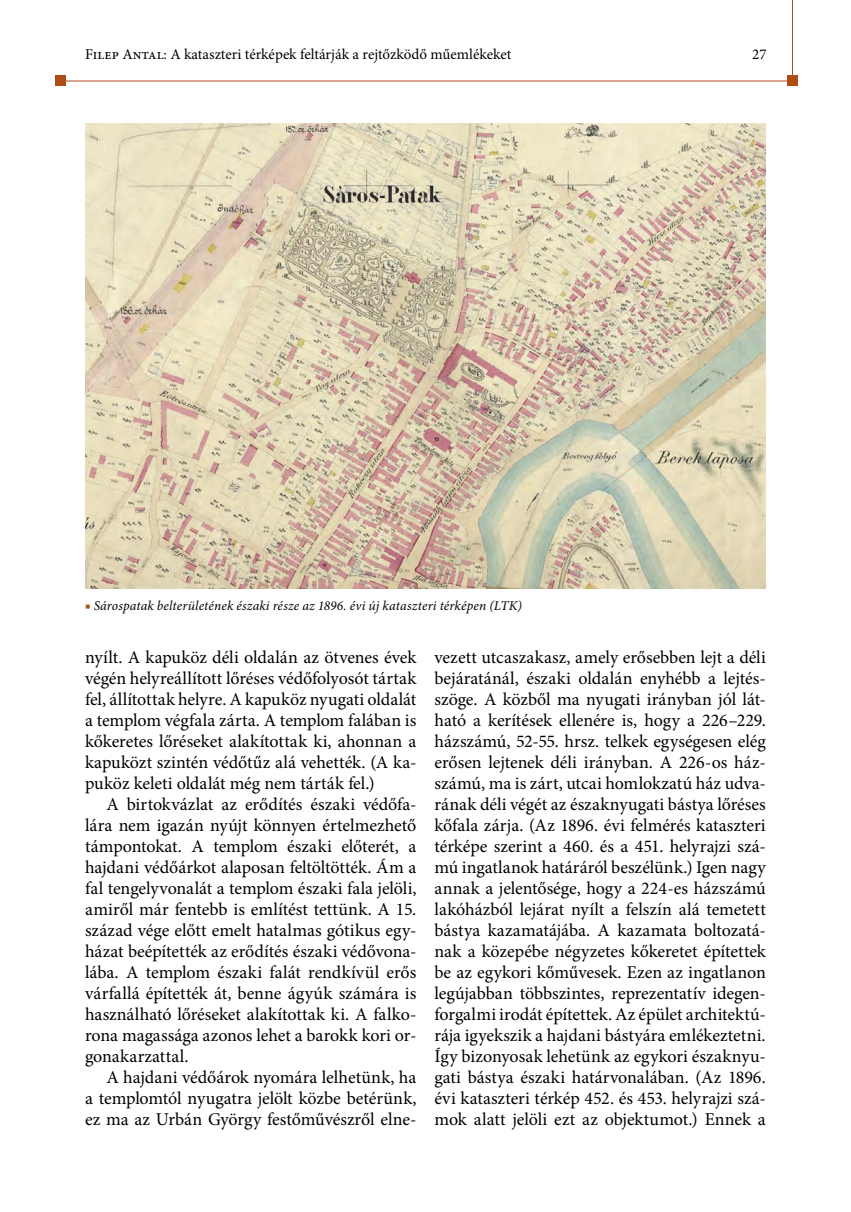
<style>
.page{position:relative;width:851px;height:1212px;background:#fff}
.page>*{position:absolute;margin:0;border:0;box-sizing:border-box;transform-origin:0 0}
.t1{font:18px/21px "Minion Pro";letter-spacing:-.005em;color:#000;text-align:justify}
.t2{font:15px "Minion Pro";color:#000}
.képaláírás{font:italic 13.5px "Minion Pro";letter-spacing:.01em;color:#000}
.s1{color:#ae4e14}
</style>
<div class="page">
<hr style="left:59px;top:81px;width:733px;height:1px;background:#ae4f25">
<hr style="left:792px;top:0;width:1px;height:86px;background:#ae4f25">
<div style="left:55px;top:75px;width:11px;height:11px;background:#ae4e14"></div>
<div style="left:787px;top:75px;width:10px;height:11px;background:#ae4e14"></div>
<img style="left:85px;top:123px;width:680px;height:465px">
<p class="t2" style="left:85px;top:44px;width:427px">Filep Antal: A kataszteri térképek feltárják a rejtőzködő műemlékeket</p>
<p class="t2" style="left:752px;top:45px;width:16px">27</p>
<p class="képaláírás" style="left:85px;top:597px;width:438px"><span class="s1">■</span> Sárospatak belterületének északi része az 1896. évi új kataszteri térképen (LTK)</p>
<p class="t1" style="left:85px;top:647px;width:333px">nyílt. A kapuköz déli oldalán az ötvenes évek végén helyreállított lőréses védőfolyosót tártak fel, állítottak helyre. A kapuköz nyugati oldalát a templom végfala zárta. A templom falában is kőkeretes lőréseket alakítottak ki, ahonnan a kapuközt szintén védőtűz alá vehették. (A ka&shy;puköz keleti oldalát még nem tárták fel.)</p>
<p class="t1" style="left:85px;top:794px;width:333px;text-indent:21px">A birtokvázlat az erődítés északi védőfa&shy;lára nem igazán nyújt könnyen értelmezhető támpontokat. A templom északi előterét, a hajdani védőárkot alaposan feltöltötték. Ám a fal tengelyvonalát a templom északi fala jelöli, amiről már fentebb is említést tettünk. A 15. század vége előtt emelt hatalmas gótikus egy&shy;házat beépítették az erődítés északi védővona&shy;lába. A templom északi falát rendkívül erős várfallá építették át, benne ágyúk számára is használható lőréseket alakítottak ki. A falko&shy;rona magassága azonos lehet a barokk kori or&shy;gonakarzattal.</p>
<p class="t1" style="left:85px;top:1067px;width:333px;text-indent:21px">A hajdani védőárok nyomára lelhetünk, ha a templomtól nyugatra jelölt közbe betérünk, ez ma az Urbán György festőművészről elne-</p>
<p class="t1" style="left:434px;top:647px;width:333px">vezett utcaszakasz, amely erősebben lejt a déli bejáratánál, északi oldalán enyhébb a lejtés&shy;szöge. A közből ma nyugati irányban jól lát&shy;ható a kerítések ellenére is, hogy a 226–229. házszámú, 52-55. hrsz. telkek egységesen elég erősen lejtenek déli irányban. A 226-os ház&shy;számú, ma is zárt, utcai homlokzatú ház udva&shy;rának déli végét az északnyugati bástya lőréses kőfala zárja. (Az 1896. évi felmérés kataszteri térképe szerint a 460. és a 451. helyrajzi szá&shy;mú ingatlanok határáról beszélünk.) Igen nagy annak a jelentősége, hogy a 224-es házszámú lakóházból lejárat nyílt a felszín alá temetett bástya kazamatájába. A kazamata boltozatá&shy;nak a közepébe négyzetes kőkeretet építettek be az egykori kőművesek. Ezen az ingatlanon legújabban többszintes, reprezentatív idegen&shy;forgalmi irodát építettek. Az épület architektú&shy;rája igyekszik a hajdani bástyára emlékeztetni.<br>Így bizonyosak lehetünk az egykori északnyu&shy;gati bástya északi határvonalában. (Az 1896. évi kataszteri térkép 452. és 453. helyrajzi szá&shy;mok alatt jelöli ezt az objektumot.) Ennek a</p>
</div>
